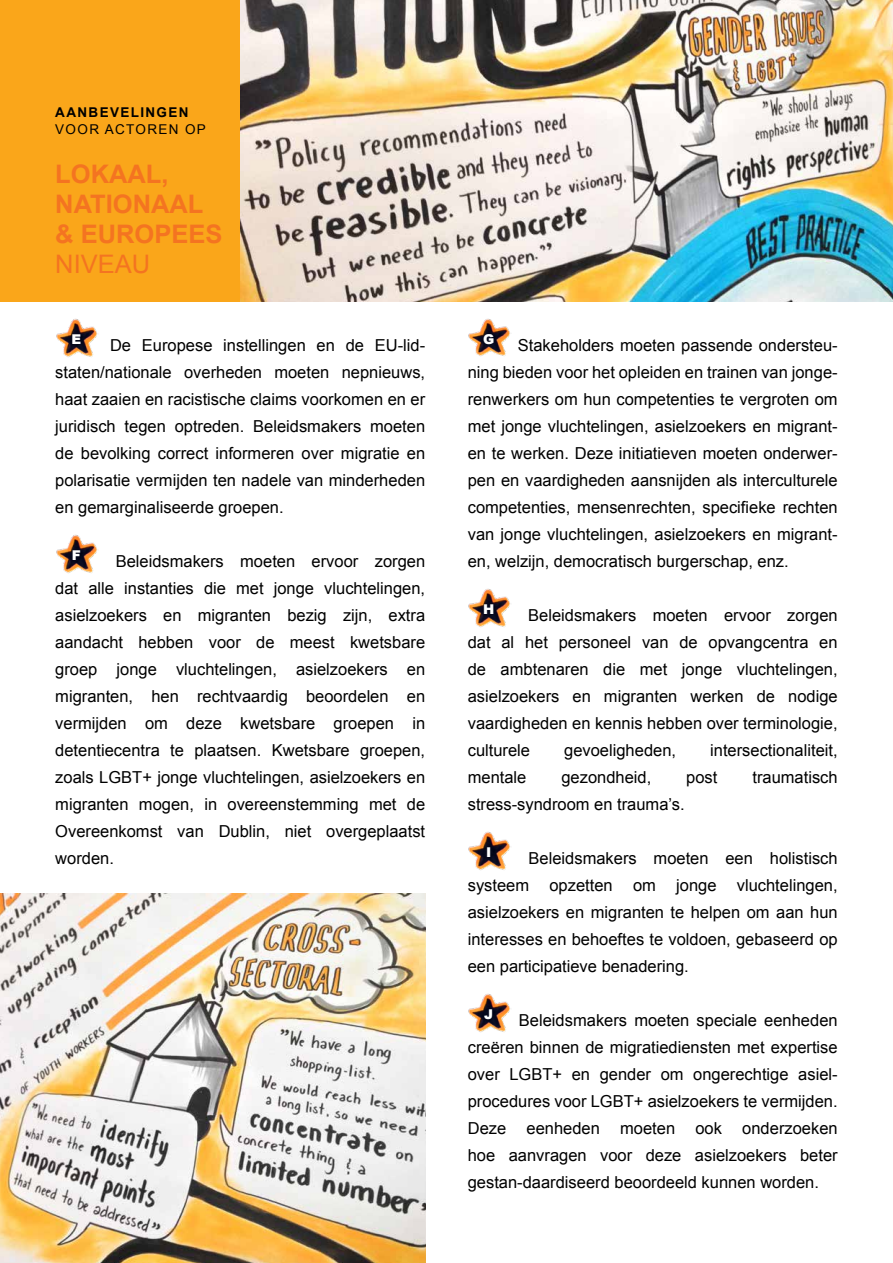
<style>
.page{position:relative;width:893px;height:1263px;background:#fff}
.page>*{position:absolute;margin:0;border:0;box-sizing:border-box;transform-origin:0 0}
.t1{font:700 25.5px/30px "Arial";color:#f47421}
.t2{font:25.5px "Arial";color:#f47421}
.t3{font:16.5px/27px "Arial";color:#000;text-align:justify}
.t4{font:700 13.5px "Arial";letter-spacing:.1em;color:#000}
.t5{font:13.5px "Arial";letter-spacing:.1em;color:#000}
.t6{font:900 13.5px "Arial";color:#fff}
</style>
<div class="page">
<div style="left:0;top:0;width:240px;height:302px;background:#faa61a"></div>
<img style="left:240px;top:0;width:653px;height:302px">
<img style="left:0;top:893px;width:425px;height:370px">
<img style="left:56px;top:319px;width:42px;height:38px">
<img style="left:56px;top:535px;width:42px;height:38px">
<img style="left:468px;top:318px;width:43px;height:38px">
<img style="left:468px;top:589px;width:43px;height:38px">
<img style="left:468px;top:832px;width:43px;height:38px">
<img style="left:468px;top:994px;width:43px;height:38px">
<p class="t4" style="left:55px;top:104px;width:135px">AANBEVELINGEN</p>
<p class="t5" style="left:55px;top:120px;width:152px">VOOR ACTOREN OP</p>
<h1 class="t1" style="left:55px;top:160px;width:169px">LOKAAL,<br>NATIONAAL &amp; EUROPEES</h1>
<h1 class="t2" style="left:55px;top:248px;width:96px">NIVEAU</h1>
<p class="t6" style="left:71px;top:330px;width:11px">E</p>
<p class="t3" style="left:55px;top:332px;width:371px;text-indent:55px">De Europese instellingen en de EU-lid&shy;staten/nationale overheden moeten nepnieuws, haat zaaien en racistische claims voorkomen en er juridisch tegen optreden. Beleidsmakers moeten de bevolking correct informeren over migratie en polarisatie vermijden ten nadele van minderheden en gemarginaliseerde groepen.</p>
<p class="t6" style="left:72px;top:546px;width:11px">F</p>
<p class="t3" style="left:55px;top:548px;width:371px;text-indent:60px">Beleidsmakers moeten ervoor zorgen dat alle instanties die met jonge vluchtelingen, asielzoekers en migranten bezig zijn, extra aandacht hebben voor de meest kwetsbare groep jonge vluchtelingen, asielzoekers en migranten, hen rechtvaardig beoordelen en vermijden om deze kwetsbare groepen in detentiecentra te plaatsen. Kwetsbare groepen, zoals LGBT+ jonge vluchtelingen, asielzoekers en migranten mogen, in overeenstemming met de Overeenkomst van Dublin, niet overgeplaatst worden.</p>
<p class="t6" style="left:483px;top:329px;width:13px">G</p>
<p class="t3" style="left:468px;top:332px;width:371px;text-indent:50px">Stakeholders moeten passende ondersteu&shy;ning bieden voor het opleiden en trainen van jonge&shy;renwerkers om hun competenties te vergroten om met jonge vluchtelingen, asielzoekers en migrant&shy;en te werken. Deze initiatieven moeten onderwer&shy;pen en vaardigheden aansnijden als interculturele competenties, mensenrechten, specifieke rechten van jonge vluchtelingen, asielzoekers en migrant&shy;en, welzijn, democratisch burgerschap, enz.</p>
<p class="t6" style="left:483px;top:599px;width:13px">H</p>
<p class="t3" style="left:468px;top:602px;width:371px;text-indent:60px">Beleidsmakers moeten ervoor zorgen dat al het personeel van de opvangcentra en de ambtenaren die met jonge vluchtelingen, asielzoekers en migranten werken de nodige vaardigheden en kennis hebben over terminologie, culturele</p>
<p class="t3" style="left:564px;top:737px;width:113px">gevoeligheden,</p>
<p class="t3" style="left:710px;top:737px;width:129px">intersectionaliteit,</p>
<p class="t3" style="left:468px;top:764px;width:60px">mentale</p>
<p class="t3" style="left:561px;top:764px;width:91px">gezondheid,</p>
<p class="t3" style="left:686px;top:764px;width:33px">post</p>
<p class="t3" style="left:752px;top:764px;width:87px">traumatisch</p>
<p class="t3" style="left:468px;top:791px;width:219px">stress-syndroom en trauma’s.</p>
<p class="t6" style="left:486px;top:842px;width:7px">I</p>
<p class="t3" style="left:468px;top:845px;width:371px;text-indent:61px">Beleidsmakers moeten een holistisch systeem opzetten om jonge vluchtelingen, asielzoekers en migranten te helpen om aan hun interesses en behoeftes te voldoen, gebaseerd op een participatieve benadering.</p>
<p class="t6" style="left:484px;top:1004px;width:11px">J</p>
<p class="t3" style="left:468px;top:1007px;width:371px;text-indent:51px">Beleidsmakers moeten speciale eenheden creëren binnen de migratiediensten met expertise over LGBT+ en gender om ongerechtige asiel&shy;procedures voor LGBT+ asielzoekers te vermijden.<br>Deze eenheden moeten ook onderzoeken hoe aanvragen voor deze asielzoekers beter gestan-daardiseerd beoordeeld kunnen worden.</p>
</div>
